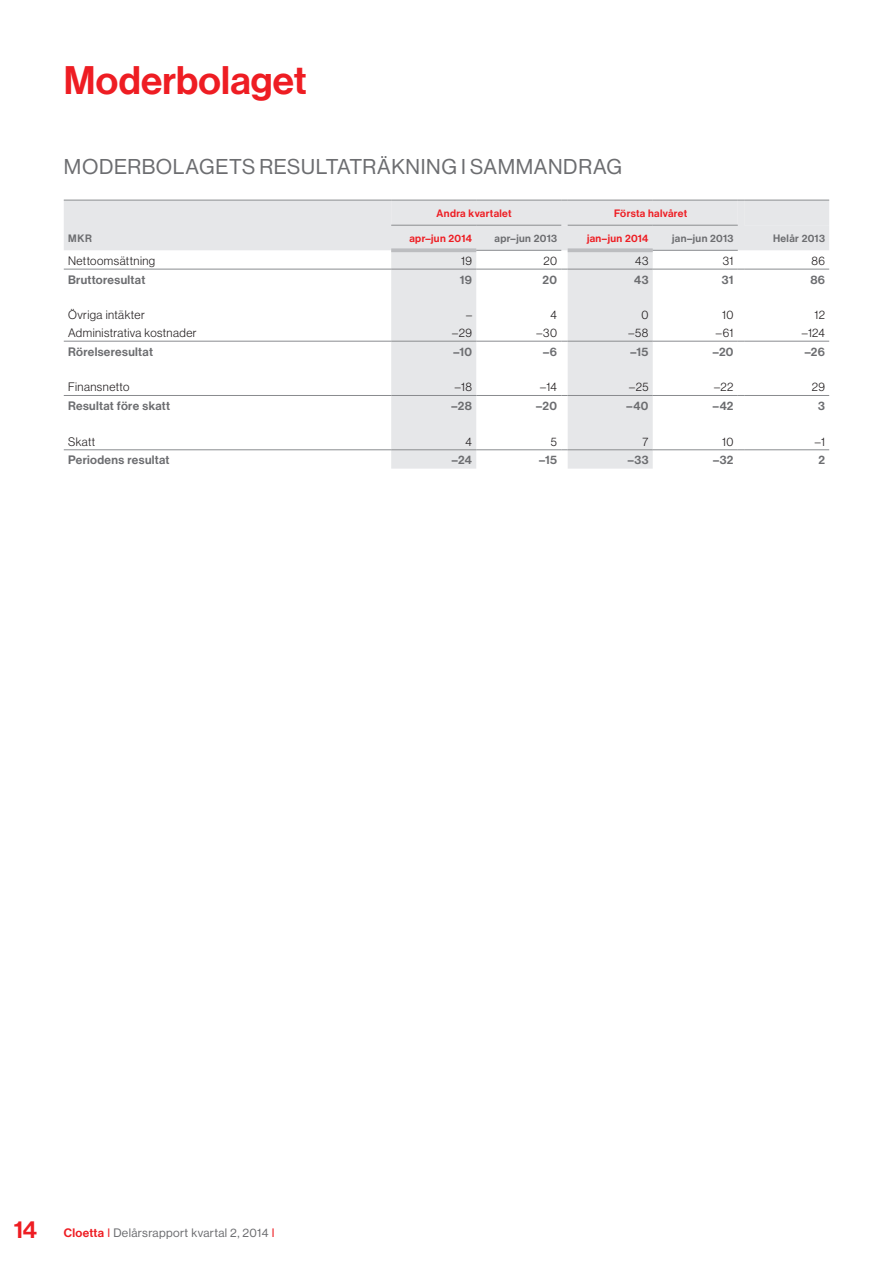
<style>
.page{position:relative;width:893px;height:1263px;background:#fff}
.page>*{position:absolute;margin:0;border:0;box-sizing:border-box;transform-origin:0 0}
.Rubrik_2{font:39px "N Haas Grotesk DS Std 65 Md";letter-spacing:.01em;color:#ee1d23}
.Rubrik_3_bakvagn{font:21px "N Haas Grotesk DS Std 55 Rg";letter-spacing:.03em;color:#6c6d70}
.tabell_normal_vänste{font:12px "N Haas Grotesk DS Std 45 Lt";letter-spacing:.035em;color:#231f20}
.tabell_fet_vänster{font:12px "N Haas Grotesk DS Std 65 Md";letter-spacing:.03em;color:#6c6d70}
.Tabell_normal_höger{font:12px "N Haas Grotesk DS Std 45 Lt";letter-spacing:.035em;color:#231f20}
.tabell_fet_höger{font:12px "N Haas Grotesk DS Std 65 Md";letter-spacing:.025em;color:#6c6d70}
.t1{font:12px "N Haas Grotesk DS Std 55 Rg";letter-spacing:.03em;color:#6c6d70}
.tabell_huvud_röd{font:10.5px "N Haas Grotesk DS Std 65 Md";letter-spacing:.03em;color:#ee1d23}
.tabell_huvud_grå{font:10.5px "N Haas Grotesk DS Std 65 Md";letter-spacing:.035em;color:#6c6d70}
.tabell_normal_vänste-2{font:10.5px "N Haas Grotesk DS Std 65 Md";color:#6c6d70}
.s1{font-family:"N Haas Grotesk DS Std 65 Md";font-size:24px;color:#ee1d23}
.s2{font-family:"N Haas Grotesk DS Std 65 Md";color:#ee1d23}
.s3{color:#ee1d23}
</style>
<div class="page">
<svg style="left:64px;top:201px;width:765px;height:268px"></svg>
<hr style="left:64px;top:200px;width:327px;height:1px;background:#8a8c8f">
<svg style="left:391px;top:248px;width:85px;height:4px"></svg>
<svg style="left:568px;top:248px;width:85px;height:4px"></svg>
<hr style="left:391px;top:225px;width:85px;height:1px;background:#8a8c8f">
<hr style="left:476px;top:225px;width:85px;height:1px;background:#8a8c8f">
<div style="left:391px;top:200px;width:438px;height:25px;background:#e6e7e9"></div>
<hr style="left:744px;top:200px;width:85px;height:1px;background:#8a8c8f">
<hr style="left:64px;top:449px;width:327px;height:1px;background:#8a8c8f">
<hr style="left:391px;top:449px;width:85px;height:1px;background:#8a8c8f">
<hr style="left:476px;top:449px;width:85px;height:1px;background:#8a8c8f">
<hr style="left:568px;top:449px;width:85px;height:1px;background:#8a8c8f">
<hr style="left:653px;top:449px;width:85px;height:1px;background:#8a8c8f">
<hr style="left:744px;top:449px;width:85px;height:1px;background:#8a8c8f">
<hr style="left:64px;top:341px;width:327px;height:1px;background:#8a8c8f">
<hr style="left:391px;top:341px;width:85px;height:1px;background:#8a8c8f">
<hr style="left:476px;top:341px;width:85px;height:1px;background:#8a8c8f">
<hr style="left:568px;top:341px;width:85px;height:1px;background:#8a8c8f">
<hr style="left:653px;top:341px;width:85px;height:1px;background:#8a8c8f">
<hr style="left:744px;top:341px;width:85px;height:1px;background:#8a8c8f">
<hr style="left:64px;top:395px;width:327px;height:1px;background:#8a8c8f">
<hr style="left:391px;top:395px;width:85px;height:1px;background:#8a8c8f">
<hr style="left:476px;top:395px;width:85px;height:1px;background:#8a8c8f">
<hr style="left:568px;top:395px;width:85px;height:1px;background:#8a8c8f">
<hr style="left:653px;top:395px;width:85px;height:1px;background:#8a8c8f">
<hr style="left:744px;top:395px;width:85px;height:1px;background:#8a8c8f">
<hr style="left:64px;top:269px;width:327px;height:1px;background:#8a8c8f">
<hr style="left:391px;top:269px;width:85px;height:1px;background:#8a8c8f">
<hr style="left:476px;top:269px;width:85px;height:1px;background:#8a8c8f">
<hr style="left:568px;top:269px;width:85px;height:1px;background:#8a8c8f">
<hr style="left:653px;top:269px;width:85px;height:1px;background:#8a8c8f">
<hr style="left:744px;top:269px;width:85px;height:1px;background:#8a8c8f">
<hr style="left:476px;top:250px;width:85px;height:1px;background:#8a8c8f">
<hr style="left:653px;top:250px;width:85px;height:1px;background:#8a8c8f">
<hr style="left:568px;top:200px;width:85px;height:1px;background:#8a8c8f">
<hr style="left:653px;top:200px;width:85px;height:1px;background:#8a8c8f">
<hr style="left:568px;top:225px;width:85px;height:1px;background:#8a8c8f">
<hr style="left:653px;top:225px;width:85px;height:1px;background:#8a8c8f">
<p class="Rubrik_2" style="left:64px;top:58px;width:244px">Moderbolaget</p>
<p class="Rubrik_3_bakvagn" style="left:64px;top:154px;width:560px">MODERBOLAGETS RESULTATRÄKNING I SAMMANDRAG</p>
<p class="tabell_huvud_röd" style="left:437px;top:207px;width:76px">Andra kvartalet</p>
<p class="tabell_huvud_röd" style="left:614px;top:207px;width:75px">Första halvåret</p>
<p class="tabell_normal_vänste-2" style="left:68px;top:232px;width:25px">MKR</p>
<p class="tabell_huvud_röd" style="left:409px;top:232px;width:64px">apr–jun 2014</p>
<p class="tabell_huvud_grå" style="left:495px;top:232px;width:64px">apr–jun 2013</p>
<p class="tabell_huvud_röd" style="left:587px;top:232px;width:63px">jan–jun 2014</p>
<p class="tabell_huvud_grå" style="left:672px;top:232px;width:63px">jan–jun 2013</p>
<p class="tabell_huvud_grå" style="left:773px;top:232px;width:53px">Helår 2013</p>
<p class="tabell_normal_vänste" style="left:68px;top:254px;width:89px">Nettoomsättning</p>
<p class="Tabell_normal_höger" style="left:461px;top:254px;width:12px">19</p>
<p class="Tabell_normal_höger" style="left:543px;top:254px;width:15px">20</p>
<p class="Tabell_normal_höger" style="left:635px;top:254px;width:15px">43</p>
<p class="Tabell_normal_höger" style="left:723px;top:254px;width:12px">31</p>
<p class="Tabell_normal_höger" style="left:811px;top:254px;width:15px">86</p>
<p class="tabell_fet_vänster" style="left:68px;top:272px;width:79px">Bruttoresultat</p>
<p class="tabell_fet_höger" style="left:460px;top:272px;width:14px">19</p>
<p class="tabell_fet_höger" style="left:543px;top:272px;width:16px">20</p>
<p class="tabell_fet_höger" style="left:634px;top:272px;width:16px">43</p>
<p class="tabell_fet_höger" style="left:722px;top:272px;width:13px">31</p>
<p class="tabell_fet_höger" style="left:810px;top:272px;width:16px">86</p>
<p class="tabell_normal_vänste" style="left:68px;top:308px;width:78px">Övriga intäkter</p>
<p class="Tabell_normal_höger" style="left:466px;top:308px;width:7px">–</p>
<p class="Tabell_normal_höger" style="left:551px;top:308px;width:8px">4</p>
<p class="Tabell_normal_höger" style="left:641px;top:308px;width:8px">0</p>
<p class="Tabell_normal_höger" style="left:722px;top:308px;width:13px">10</p>
<p class="Tabell_normal_höger" style="left:814px;top:308px;width:12px">12</p>
<p class="tabell_normal_vänste" style="left:68px;top:326px;width:130px">Administrativa kostnader</p>
<p class="Tabell_normal_höger" style="left:452px;top:326px;width:21px">–29</p>
<p class="Tabell_normal_höger" style="left:536px;top:326px;width:22px">–30</p>
<p class="Tabell_normal_höger" style="left:628px;top:326px;width:22px">–58</p>
<p class="Tabell_normal_höger" style="left:716px;top:326px;width:19px">–61</p>
<p class="Tabell_normal_höger" style="left:802px;top:326px;width:25px">–124</p>
<p class="tabell_fet_vänster" style="left:68px;top:345px;width:86px">Rörelseresultat</p>
<p class="tabell_fet_höger" style="left:453px;top:345px;width:20px">–10</p>
<p class="tabell_fet_höger" style="left:543px;top:345px;width:15px">–6</p>
<p class="tabell_fet_höger" style="left:630px;top:345px;width:19px">–15</p>
<p class="tabell_fet_höger" style="left:713px;top:345px;width:22px">–20</p>
<p class="tabell_fet_höger" style="left:805px;top:345px;width:22px">–26</p>
<p class="tabell_normal_vänste" style="left:68px;top:380px;width:63px">Finansnetto</p>
<p class="Tabell_normal_höger" style="left:455px;top:380px;width:19px">–18</p>
<p class="Tabell_normal_höger" style="left:540px;top:380px;width:18px">–14</p>
<p class="Tabell_normal_höger" style="left:629px;top:380px;width:21px">–25</p>
<p class="Tabell_normal_höger" style="left:714px;top:380px;width:21px">–22</p>
<p class="Tabell_normal_höger" style="left:812px;top:380px;width:15px">29</p>
<p class="tabell_fet_vänster" style="left:68px;top:399px;width:104px">Resultat före skatt</p>
<p class="tabell_fet_höger" style="left:452px;top:399px;width:22px">–28</p>
<p class="tabell_fet_höger" style="left:536px;top:399px;width:22px">–20</p>
<p class="tabell_fet_höger" style="left:627px;top:399px;width:23px">–40</p>
<p class="tabell_fet_höger" style="left:713px;top:399px;width:22px">–42</p>
<p class="tabell_fet_höger" style="left:818px;top:399px;width:8px">3</p>
<p class="tabell_normal_vänste" style="left:68px;top:435px;width:29px">Skatt</p>
<p class="Tabell_normal_höger" style="left:466px;top:435px;width:8px">4</p>
<p class="Tabell_normal_höger" style="left:551px;top:435px;width:8px">5</p>
<p class="Tabell_normal_höger" style="left:643px;top:435px;width:7px">7</p>
<p class="Tabell_normal_höger" style="left:722px;top:435px;width:13px">10</p>
<p class="Tabell_normal_höger" style="left:815px;top:435px;width:12px">–1</p>
<p class="tabell_fet_vänster" style="left:68px;top:453px;width:103px">Periodens resultat</p>
<p class="tabell_fet_höger" style="left:452px;top:453px;width:22px">–24</p>
<p class="tabell_fet_höger" style="left:539px;top:453px;width:19px">–15</p>
<p class="tabell_fet_höger" style="left:628px;top:453px;width:22px">–33</p>
<p class="tabell_fet_höger" style="left:713px;top:453px;width:22px">–32</p>
<p class="tabell_fet_höger" style="left:818px;top:453px;width:8px">2</p>
<p class="t1" style="left:14px;top:1226px;width:262px"><span class="s1">14</span> <span class="s2">Cloetta</span> <span class="s3">I</span> Delårsrapport kvartal 2, 2014 <span class="s3">I</span></p>
</div>
